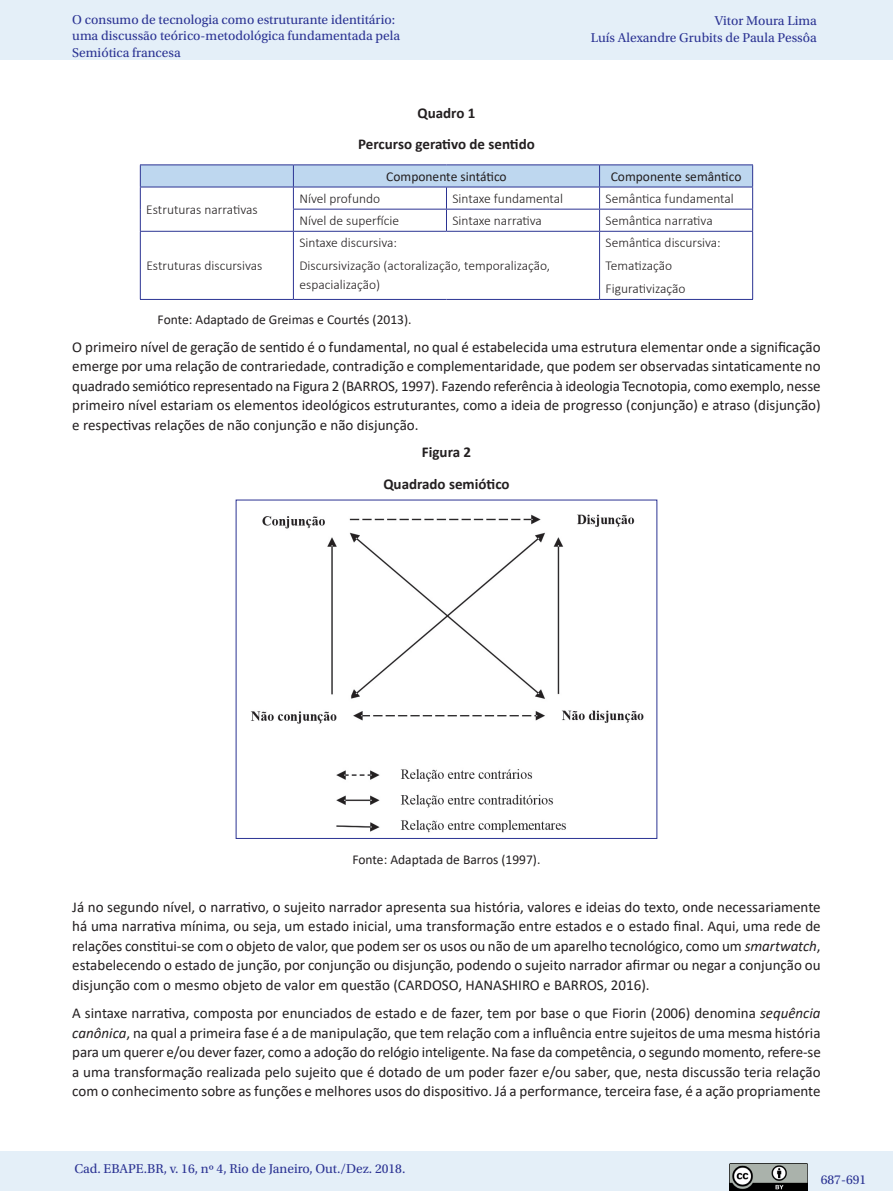
<style>
.page{position:relative;width:893px;height:1191px;background:#fff}
.page>*{position:absolute;margin:0;border:0;box-sizing:border-box;transform-origin:0 0}
._06_0_texto{font:15px/19.5px "Calibri";color:#231f20;text-align:justify}
._08_2_tabela_titulo{font:700 15px "Calibri";color:#231f20}
.t1{font:300 13.5px/23px "Calibri";color:#231f20}
.t2{font:13.5px/16.5px "Utopia Std";color:#2b3393}
._08_2_tabela_fonte{font:13.5px "Calibri";color:#231f20}
._00__fonte_legenda_f{font:13.5px "Calibri";color:#231f20}
.s1{font-style:italic}
</style>
<div class="page">
<div style="left:0;top:1151px;width:893px;height:40px;background:#e4eff8"></div>
<img style="left:730px;top:1163px;width:77px;height:27px">
<div style="left:0;top:0;width:893px;height:60px;background:#e4eff8"></div>
<hr style="left:140px;top:164px;width:153px;height:1px;background:#2b3393">
<hr style="left:293px;top:164px;width:153px;height:1px;background:#2b3393">
<hr style="left:446px;top:164px;width:154px;height:1px;background:#2b3393">
<hr style="left:600px;top:164px;width:153px;height:1px;background:#2b3393">
<svg style="left:140px;top:165px;width:613px;height:66px"></svg>
<hr style="left:140px;top:231px;width:153px;height:1px;background:#2b3393">
<hr style="left:140px;top:232px;width:1px;height:67px;background:#2b3393">
<hr style="left:293px;top:231px;width:153px;height:1px;background:#2b3393">
<hr style="left:293px;top:232px;width:1px;height:67px;background:#2b3393">
<hr style="left:446px;top:231px;width:154px;height:1px;background:#2b3393">
<hr style="left:600px;top:231px;width:153px;height:1px;background:#2b3393">
<hr style="left:599px;top:232px;width:1px;height:67px;background:#2b3393">
<hr style="left:752px;top:232px;width:1px;height:67px;background:#2b3393">
<hr style="left:140px;top:299px;width:153px;height:1px;background:#2b3393">
<hr style="left:293px;top:299px;width:153px;height:1px;background:#2b3393">
<hr style="left:446px;top:299px;width:154px;height:1px;background:#2b3393">
<hr style="left:600px;top:299px;width:153px;height:1px;background:#2b3393">
<img style="left:251px;top:514px;width:393px;height:319px">
<p class="t2" style="left:72px;top:11px;width:329px">O consumo de tecnologia como estruturante identitário: uma discussão teórico-metodológica fundamentada pela<br>Semiótica francesa</p>
<p class="t2" style="left:591px;top:13px;width:228px;text-align:right">Vitor Moura Lima<br>Luís Alexandre Grubits de Paula Pessôa</p>
<p class="t1" style="left:146px;top:198px;width:113px">Estruturas narrativas</p>
<p class="t1" style="left:146px;top:254px;width:118px">Estruturas discursivas</p>
<p class="_08_2_tabela_titulo" style="left:417px;top:102px;width:60px">Quadro 1</p>
<p class="_08_2_tabela_titulo" style="left:358px;top:133px;width:178px">Percurso gerativo de sentido</p>
<p class="_08_2_tabela_fonte" style="left:386px;top:167px;width:122px">Componente sintático</p>
<p class="_08_2_tabela_fonte" style="left:611px;top:167px;width:132px">Componente semântico</p>
<p class="t1" style="left:299px;top:187px;width:82px">Nível profundo</p>
<p class="t1" style="left:452px;top:187px;width:112px">Sintaxe fundamental</p>
<p class="t1" style="left:606px;top:187px;width:130px">Semântica fundamental</p>
<p class="t1" style="left:299px;top:209px;width:101px">Nível de superfície</p>
<p class="t1" style="left:452px;top:209px;width:91px">Sintaxe narrativa</p>
<p class="t1" style="left:606px;top:209px;width:109px">Semântica narrativa</p>
<p class="t1" style="left:299px;top:231px;width:252px">Sintaxe discursiva:<br>Discursivização (actoralização, temporalização,</p>
<p class="t1" style="left:299px;top:273px;width:82px">espacialização)</p>
<p class="t1" style="left:606px;top:231px;width:117px">Semântica discursiva:<br>Tematização<br>Figurativização</p>
<p class="_08_2_tabela_fonte" style="left:158px;top:310px;width:255px">Fonte: Adaptado de Greimas e Courtés (2013).</p>
<p class="_06_0_texto" style="left:72px;top:336px;width:750px">O primeiro nível de geração de sentido é o fundamental, no qual é estabelecida uma estrutura elementar onde a significação emerge por uma relação de contrariedade, contradição e complementaridade, que podem ser observadas sintaticamente no quadrado semiótico representado na Figura 2 (BARROS, 1997). Fazendo referência à ideologia Tecnotopia, como exemplo, nesse primeiro nível estariam os elementos ideológicos estruturantes, como a ideia de progresso (conjunção) e atraso (disjunção) e respectivas relações de não conjunção e não disjunção.</p>
<p class="_08_2_tabela_titulo" style="left:422px;top:441px;width:51px">Figura 2</p>
<p class="_08_2_tabela_titulo" style="left:383px;top:473px;width:128px">Quadrado semiótico</p>
<p class="_00__fonte_legenda_f" style="left:352px;top:850px;width:189px">Fonte: Adaptada de Barros (1997).</p>
<p class="_06_0_texto" style="left:72px;top:897px;width:750px">Já no segundo nível, o narrativo, o sujeito narrador apresenta sua história, valores e ideias do texto, onde necessariamente há uma narrativa mínima, ou seja, um estado inicial, uma transformação entre estados e o estado final. Aqui, uma rede de relações constitui-se com o objeto de valor, que podem ser os usos ou não de um aparelho tecnológico, como um <span class="s1">smartwatch</span>, estabelecendo o estado de junção, por conjunção ou disjunção, podendo o sujeito narrador afirmar ou negar a conjunção ou disjunção com o mesmo objeto de valor em questão (CARDOSO, HANASHIRO e BARROS, 2016).</p>
<p class="_06_0_texto" style="left:72px;top:1003px;width:750px">A sintaxe narrativa, composta por enunciados de estado e de fazer, tem por base o que Fiorin (2006) denomina <span class="s1">sequência canônica</span>, na qual a primeira fase é a de manipulação, que tem relação com a influência entre sujeitos de uma mesma história para um querer e/ou dever fazer, como a adoção do relógio inteligente. Na fase da competência, o segundo momento, refere-se a uma transformação realizada pelo sujeito que é dotado de um poder fazer e/ou saber, que, nesta discussão teria relação com o conhecimento sobre as funções e melhores usos do dispositivo. Já a performance, terceira fase, é a ação propriamente</p>
<p class="t2" style="left:74px;top:1160px;width:333px">Cad. EBAPE.BR, v. 16, nº 4, Rio de Janeiro, Out./Dez. 2018.</p>
<p class="t2" style="left:821px;top:1171px;width:47px">687-691</p>
</div>
